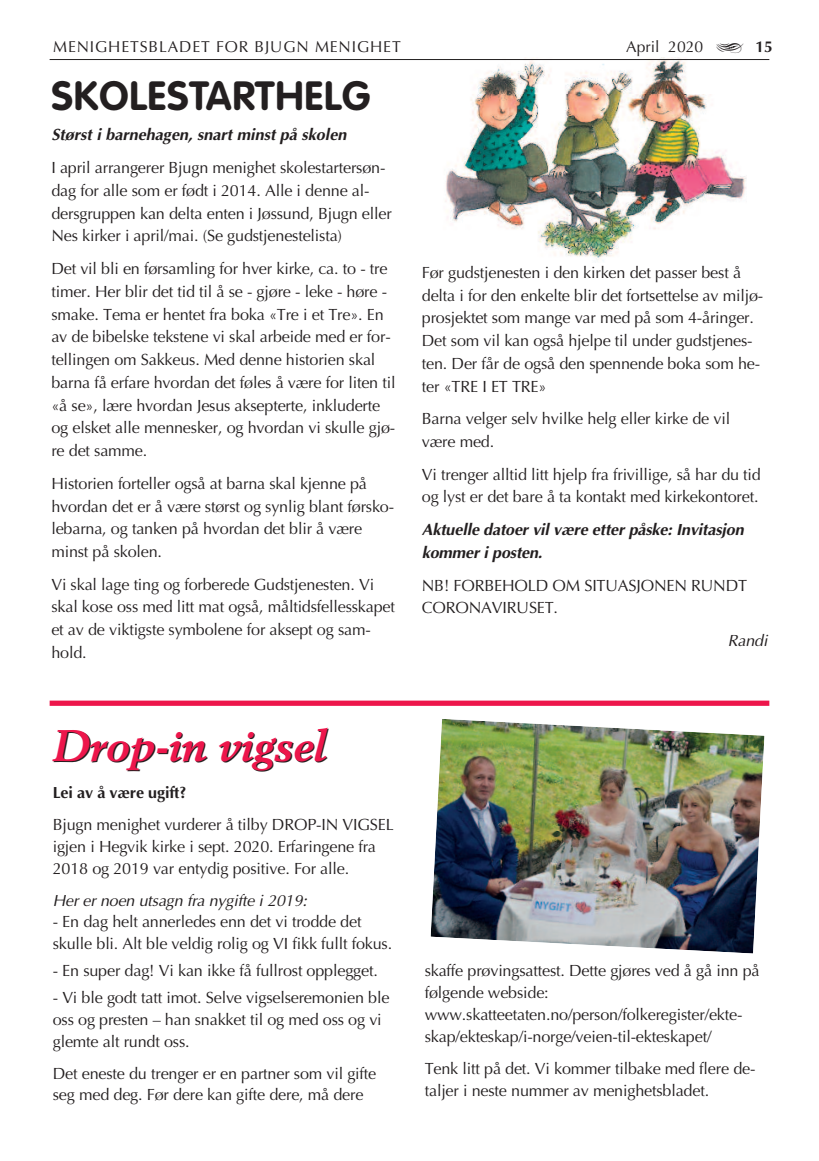
<style>
.page{position:relative;width:819px;height:1161px;background:#fff}
.page>*{position:absolute;margin:0;border:0;box-sizing:border-box;transform-origin:0 0}
.t1{font:italic 700 43.75px "Berling";letter-spacing:-.005em;color:#ed164b}
.t2{font:700 40.25px "VAG Rounded";letter-spacing:.025em;color:#231f20}
.t3{font:16.1px/22.8px "Optima";letter-spacing:-.01em;color:#231f20}
.t4{font:italic 700 16.1px/22.8px "Optima";letter-spacing:-.01em;color:#231f20}
.t5{font:italic 16.1px "Optima";letter-spacing:-.01em;color:#231f20}
.t6{font:700 16.1px "Optima";letter-spacing:-.01em;color:#231f20}
.t7{font:15.75px "Optima";letter-spacing:.055em;color:#231f20}
.t8{font:15.75px "Optima";color:#231f20}
.t9{font:700 15.75px "Optima";color:#231f20}
</style>
<div class="page">
<img style="left:445px;top:57px;width:301px;height:206px">
<hr style="left:50px;top:59px;width:719px;height:1px;background:#231f20">
<div style="left:50px;top:700px;width:719px;height:6px;background:#ed164b"></div>
<img style="left:430px;top:719px;width:335px;height:235px">
<p class="t7" style="left:53px;top:38px;width:349px">MENIGHETSBLADET FOR BJUGN MENIGHET</p>
<p class="t8" style="left:626px;top:38px;width:79px">April 2020</p>
<p class="t9" style="left:755px;top:38px;width:19px">15</p>
<h2 class="t2" style="left:51px;top:79px;width:321px">SKOLESTARTHELG</h2>
<p class="t4" style="left:51px;top:123px;width:296px">Størst i barnehagen, snart minst på skolen</p>
<p class="t3" style="left:51px;top:156px;width:342px">I april arrangerer Bjugn menighet skolestartersøn&shy;dag for alle som er født i 2014. Alle i denne al&shy;dersgruppen kan delta enten i Jøssund, Bjugn eller Nes kirker i april/mai. (Se gudstjenestelista)</p>
<p class="t3" style="left:51px;top:257px;width:346px">Det vil bli en førsamling for hver kirke, ca. to - tre timer. Her blir det tid til å se - gjøre - leke - høre - smake. Tema er hentet fra boka «Tre i et Tre». En av de bibelske tekstene vi skal arbeide med er for&shy;tellingen om Sakkeus. Med denne historien skal barna få erfare hvordan det føles å være for liten til «å se», lære hvordan Jesus aksepterte, inkluderte og elsket alle mennesker, og hvordan vi skulle gjø&shy;re det samme.</p>
<p class="t3" style="left:51px;top:472px;width:344px">Historien forteller også at barna skal kjenne på hvordan det er å være størst og synlig blant førsko&shy;lebarna, og tanken på hvordan det blir å være minst på skolen.</p>
<p class="t3" style="left:51px;top:573px;width:345px">Vi skal lage ting og forberede Gudstjenesten. Vi skal kose oss med litt mat også, måltidsfellesskapet et av de viktigste symbolene for aksept og sam&shy;hold.</p>
<p class="t3" style="left:422px;top:261px;width:343px">Før gudstjenesten i den kirken det passer best å delta i for den enkelte blir det fortsettelse av miljø&shy;prosjektet som mange var med på som 4-åringer.<br>Det som vil kan også hjelpe til under gudstjenes&shy;ten. Der får de også den spennende boka som he&shy;ter «TRE I ET TRE»</p>
<p class="t3" style="left:422px;top:408px;width:310px">Barna velger selv hvilke helg eller kirke de vil være med.</p>
<p class="t3" style="left:422px;top:463px;width:340px">Vi trenger alltid litt hjelp fra frivillige, så har du tid og lyst er det bare å ta kontakt med kirkekontoret.</p>
<p class="t4" style="left:422px;top:518px;width:323px">Aktuelle datoer vil være etter påske: Invitasjon kommer i posten.</p>
<p class="t3" style="left:422px;top:574px;width:327px">NB! FORBEHOLD OM SITUASJONEN RUNDT<br>CORONAVIRUSET.</p>
<p class="t5" style="left:727px;top:631px;width:41px">Randi</p>
<h1 class="t1" style="left:52px;top:727px;width:274px">Drop-in vigsel</h1>
<p class="t6" style="left:53px;top:783px;width:135px">Lei av å være ugift?</p>
<p class="t3" style="left:53px;top:814px;width:342px;line-height:21.9px">Bjugn menighet vurderer å tilby DROP-IN VIGSEL igjen i Hegvik kirke i sept. 2020. Erfaringene fra<br>2018 og 2019 var entydig positive. For alle.</p>
<p class="t5" style="left:53px;top:890px;width:256px">Her er noen utsagn fra nygifte i 2019:</p>
<p class="t3" style="left:53px;top:911px;width:341px;line-height:21.9px">- En dag helt annerledes enn det vi trodde det skulle bli. Alt ble veldig rolig og VI fikk fullt fokus.</p>
<p class="t3" style="left:53px;top:959px;width:326px">- En super dag! Vi kan ikke få fullrost opplegget.</p>
<p class="t3" style="left:53px;top:987px;width:338px;line-height:21.9px">- Vi ble godt tatt imot. Selve vigselseremonien ble oss og presten – han snakket til og med oss og vi glemte alt rundt oss.</p>
<p class="t3" style="left:53px;top:1062px;width:325px;line-height:21.9px">Det eneste du trenger er en partner som vil gifte seg med deg. Før dere kan gifte dere, må dere</p>
<p class="t3" style="left:424px;top:960px;width:336px;line-height:21.9px">skaffe prøvingsattest. Dette gjøres ved å gå inn på følgende webside: www.skatteetaten.no/person/folkeregister/ekte&shy;skap/ekteskap/i-norge/veien-til-ekteskapet/</p>
<p class="t3" style="left:424px;top:1057px;width:332px;line-height:21.9px">Tenk litt på det. Vi kommer tilbake med flere de&shy;taljer i neste nummer av menighetsbladet.</p>
</div>
